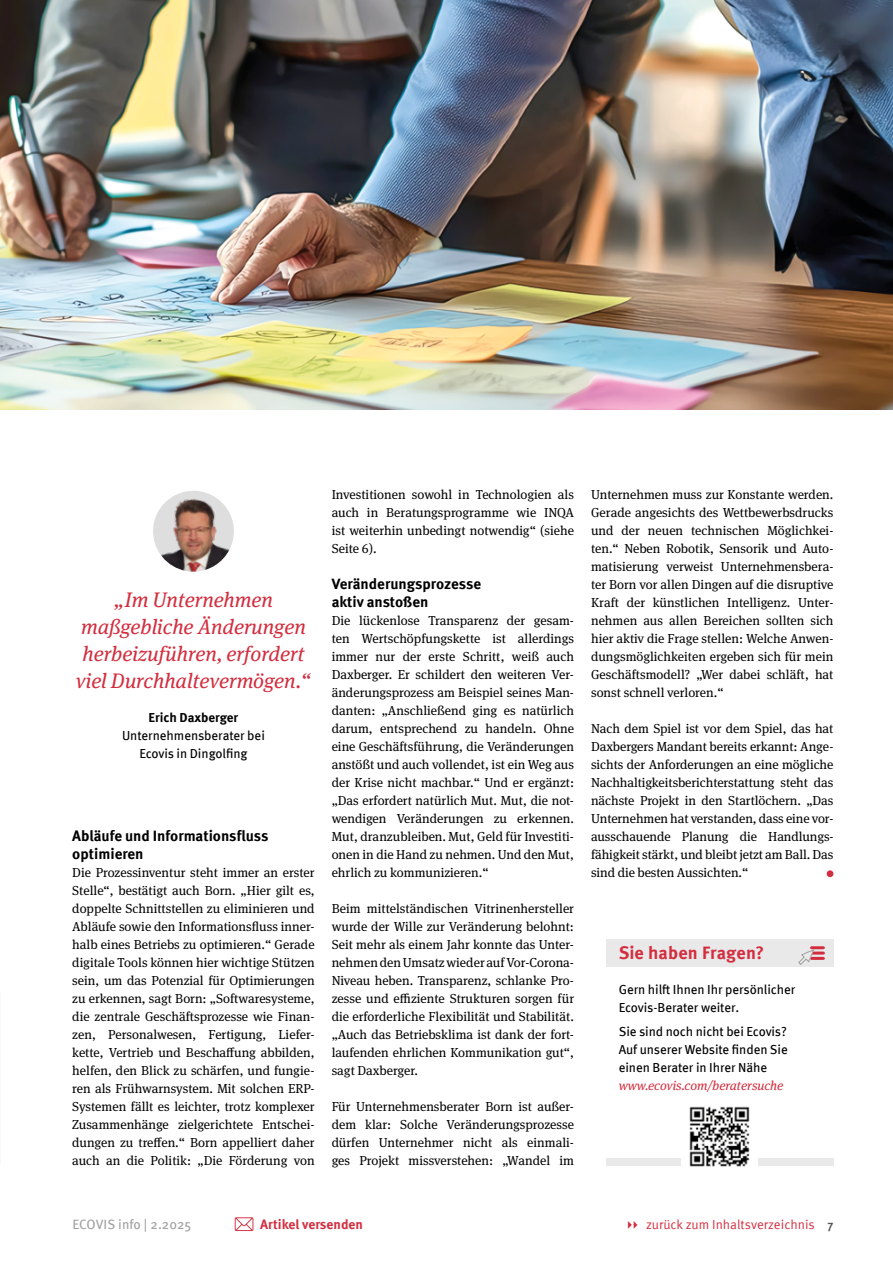
<style>
.page{position:relative;width:893px;height:1263px;background:#fff}
.page>*{position:absolute;margin:0;border:0;box-sizing:border-box;transform-origin:0 0}
.Zitat__Bild_zentrier{font:italic 21px/27px "Meta Serif OT";color:#d32e3f;text-align:center}
.x_Marginal_Head_13_P{font:700 18px "Meta Pro";letter-spacing:.005em;color:#d32e3f}
.Zwischenheadline{font:700 15px/18px "Meta Pro";color:#000}
.t1{font:13.5px "Meta Pro";color:#a1a1a1}
.t2{font:700 13.5px "Meta Pro";color:#d32e3f}
.body_8_7_12{font:13.05px/18px "Meta Serif OT";color:#000;text-align:justify}
.Marginal_Text{font:13.05px/18px "Meta Pro";letter-spacing:-.005em;color:#000}
.Zitatgeber__Zentrier{font:13.05px/18px "Meta Pro";letter-spacing:-.005em;color:#000;text-align:center}
.t3{font:13.05px "Meta Pro";color:#d32e3f}
.s1{font-weight:700}
.s2{font-family:"Meta Serif OT";font-style:italic;color:#d32e3f}
.s3{font-weight:700;font-size:12px;color:#575756}
</style>
<div class="page">
<div style="left:606px;top:939px;width:227px;height:28px;background:#e9e9e9"></div>
<div style="left:606px;top:1158px;width:227px;height:7px;background:#e9e9e9"></div>
<img style="left:0;top:0;width:893px;height:409px">
<div style="left:827px;top:870px;width:6px;height:7px;background:#d32e3f;border-radius:50%"></div>
<img style="left:154px;top:491px;width:79px;height:81px">
<div style="left:681px;top:1106px;width:77px;height:60px;background:#fff"></div>
<img style="left:690px;top:1107px;width:59px;height:59px">
<svg style="left:798px;top:946px;width:25px;height:19px"></svg>
<svg style="left:235px;top:1217px;width:18px;height:14px"></svg>
<p class="Zitat__Bild_zentrier" style="left:76px;top:587px;width:236px">„Im Unternehmen maßgebliche Änderungen herbeizuführen, erfordert viel Durchhaltevermögen.“</p>
<p class="Zitatgeber__Zentrier" style="left:122px;top:707px;width:144px"><span class="s1">Erich Daxberger<br></span>Unternehmensberater bei<br>Ecovis in Dingolfing</p>
<p class="Zwischenheadline" style="left:72px;top:826px;width:198px">Abläufe und Informationsfluss optimieren</p>
<p class="body_8_7_12" style="left:72px;top:864px;width:244px">Die Prozessinventur steht immer an erster Stelle“, bestätigt auch Born. „Hier gilt es, doppelte Schnittstellen zu eliminieren und Abläufe sowie den Informationsfluss inner&shy;halb eines Betriebs zu optimieren.“ Gerade digitale Tools können hier wichtige Stützen sein, um das Potenzial für Optimierungen zu erkennen, sagt Born: „Softwaresysteme, die zentrale Geschäftsprozesse wie Finan&shy;zen, Personalwesen, Fertigung, Liefer&shy;kette, Vertrieb und Beschaffung abbilden, helfen, den Blick zu schärfen, und fungie&shy;ren als Frühwarnsystem. Mit solchen ERP-Systemen fällt es leichter, trotz komplexer Zusammenhänge zielgerichtete Entschei&shy;dungen zu treffen.“ Born appelliert daher auch an die Politik: „Die Förderung von</p>
<p class="body_8_7_12" style="left:332px;top:486px;width:244px">Investitionen sowohl in Technologien als auch in Beratungsprogramme wie INQA ist weiterhin unbedingt notwendig“ (siehe Seite 6).</p>
<p class="Zwischenheadline" style="left:332px;top:574px;width:151px">Veränderungsprozesse aktiv anstoßen</p>
<p class="body_8_7_12" style="left:332px;top:612px;width:244px">Die lückenlose Transparenz der gesam&shy;ten Wertschöpfungskette ist allerdings immer nur der erste Schritt, weiß auch Daxberger. Er schildert den weiteren Ver&shy;änderungsprozess am Beispiel seines Man&shy;danten: „Anschließend ging es natürlich darum, entsprechend zu handeln. Ohne eine Geschäftsführung, die Veränderungen anstößt und auch vollendet, ist ein Weg aus der Krise nicht machbar.“ Und er ergänzt: „Das erfordert natürlich Mut. Mut, die not&shy;wendigen Veränderungen zu erkennen.<br>Mut, dranzubleiben. Mut, Geld für Investiti&shy;onen in die Hand zu nehmen. Und den Mut, ehrlich zu kommunizieren.“</p>
<p class="body_8_7_12" style="left:332px;top:900px;width:244px">Beim mittelständischen Vitrinenhersteller wurde der Wille zur Veränderung belohnt:<br>Seit mehr als einem Jahr konnte das Unter&shy;nehmen den Umsatz wieder auf Vor-Corona-Niveau heben. Transparenz, schlanke Pro&shy;zesse und effiziente Strukturen sorgen für die erforderliche Flexibilität und Stabilität. „Auch das Betriebsklima ist dank der fort&shy;laufenden ehrlichen Kommunikation gut“, sagt Daxberger.</p>
<p class="body_8_7_12" style="left:332px;top:1098px;width:244px">Für Unternehmensberater Born ist außer&shy;dem klar: Solche Veränderungsprozesse dürfen Unternehmer nicht als einmali&shy;ges Projekt missverstehen: „Wandel im</p>
<p class="body_8_7_12" style="left:591px;top:486px;width:244px">Unternehmen muss zur Konstante werden.<br>Gerade angesichts des Wettbewerbsdrucks und der neuen technischen Möglichkei&shy;ten.“ Neben Robotik, Sensorik und Auto&shy;matisierung verweist Unternehmensbera&shy;ter Born vor allen Dingen auf die disruptive Kraft der künstlichen Intelligenz. Unter&shy;nehmen aus allen Bereichen sollten sich hier aktiv die Frage stellen: Welche Anwen&shy;dungsmöglichkeiten ergeben sich für mein Geschäftsmodell? „Wer dabei schläft, hat sonst schnell verloren.“</p>
<p class="body_8_7_12" style="left:591px;top:720px;width:244px">Nach dem Spiel ist vor dem Spiel, das hat Daxbergers Mandant bereits erkannt: Ange&shy;sichts der Anforderungen an eine mögliche Nachhaltigkeitsberichterstattung steht das nächste Projekt in den Startlöchern. „Das Unternehmen hat verstanden, dass eine vor&shy;ausschauende Planung die Handlungs&shy;fähigkeit stärkt, und bleibt jetzt am Ball. Das sind die besten Aussichten.“</p>
<p class="x_Marginal_Head_13_P" style="left:619px;top:939px;width:147px">Sie haben Fragen?</p>
<p class="Marginal_Text" style="left:619px;top:979px;width:178px">Gern hilft Ihnen Ihr persönlicher<br>Ecovis-Berater weiter.</p>
<p class="Marginal_Text" style="left:619px;top:1021px;width:171px">Sie sind noch nicht bei Ecovis?<br>Auf unserer Website finden Sie einen Berater in Ihrer Nähe <span class="s2">www.ecovis.com/beratersuche</span></p>
<p class="t1" style="left:72px;top:1214px;width:120px">ECOVIS info | 2.2025</p>
<p class="t2" style="left:260px;top:1213px;width:104px">Artikel versenden</p>
<p class="t3" style="left:646px;top:1214px;width:189px">zurück zum Inhaltsverzeichnis <span class="s3">7</span></p>
</div>
